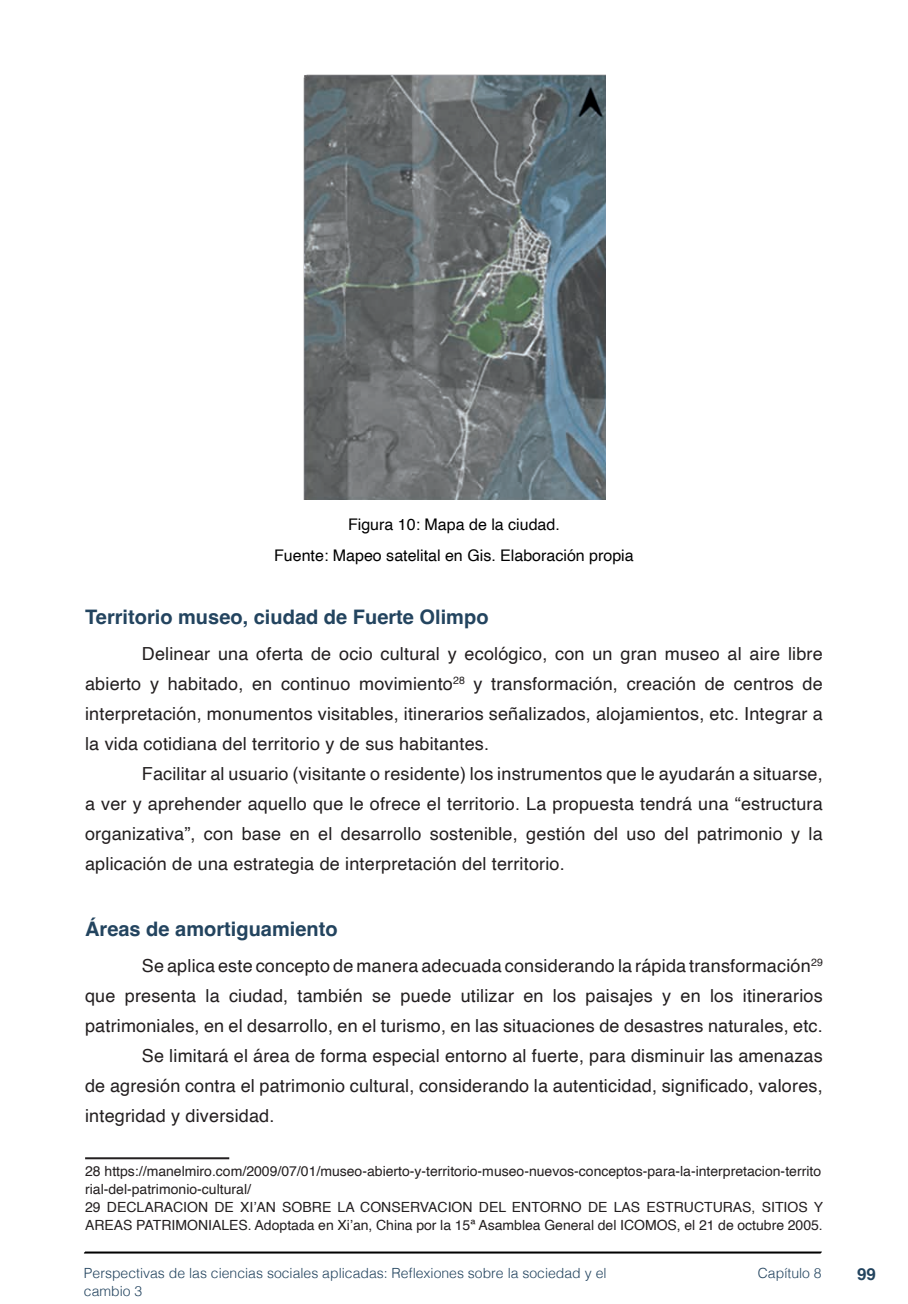
<style>
.page{position:relative;width:908px;height:1304px;background:#fff}
.page>*{position:absolute;margin:0;border:0;box-sizing:border-box;transform-origin:0 0}
.t1{font:700 20px "Helvetica";color:#23445f}
.t2{font:18px/30px "Helvetica";letter-spacing:.01em;color:#231f20;text-align:justify}
.t3{font:700 16.8px "Helvetica";color:#23445f}
.t4{font:16px/30.6px "Helvetica";color:#000;text-align:center}
.t5{font:14px/18px "Helvetica";color:#231f20}
.t6{font:300 14px/18px "Helvetica";color:#23445f}
</style>
<div class="page">
<svg style="left:84px;top:1251px;width:737px;height:3px;background:#515151"></svg>
<img style="left:303px;top:74px;width:302px;height:425px">
<hr style="left:85px;top:1157px;width:144px;height:2px;background:#231f20">
<p class="t4" style="left:274px;top:510px;width:361px">Figura 10: Mapa de la ciudad.<br>Fuente: Mapeo satelital en Gis. Elaboración propia</p>
<p class="t1" style="left:85px;top:605px;width:405px">Territorio museo, ciudad de Fuerte Olimpo</p>
<p class="t2" style="left:85px;top:639px;width:739px;text-indent:57px">Delinear una oferta de ocio cultural y ecológico, con un gran museo al aire libre abierto y habitado, en continuo movimiento<sup>28</sup> y transformación, creación de centros de interpretación, monumentos visitables, itinerarios señalizados, alojamientos, etc. Integrar a la vida cotidiana del territorio y de sus habitantes.</p>
<p class="t2" style="left:85px;top:759px;width:738px;text-indent:57px">Facilitar al usuario (visitante o residente) los instrumentos que le ayudarán a situarse, a ver y aprehender aquello que le ofrece el territorio. La propuesta tendrá una “estructura organizativa”, con base en el desarrollo sostenible, gestión del uso del patrimonio y la aplicación de una estrategia de interpretación del territorio.</p>
<p class="t1" style="left:85px;top:917px;width:254px">Áreas de amortiguamiento</p>
<p class="t2" style="left:142px;top:951px;width:682px">Se aplica este concepto de manera adecuada considerando la rápida transformación<sup>29</sup></p>
<p class="t2" style="left:85px;top:981px;width:738px">que presenta la ciudad, también se puede utilizar en los paisajes y en los itinerarios</p>
<p class="t2" style="left:85px;top:1011px;width:738px">patrimoniales, en el desarrollo, en el turismo, en las situaciones de desastres naturales, etc.</p>
<p class="t2" style="left:142px;top:1041px;width:682px">Se limitará el área de forma especial entorno al fuerte, para disminuir las amenazas</p>
<p class="t2" style="left:85px;top:1071px;width:738px">de agresión contra el patrimonio cultural, considerando la autenticidad, significado, valores,</p>
<p class="t2" style="left:85px;top:1101px;width:191px">integridad y diversidad.</p>
<p class="t5" style="left:85px;top:1163px;width:739px">28 https://manelmiro.com/2009/07/01/museo-abierto-y-territorio-museo-nuevos-conceptos-para-la-interpretacion-territo rial-del-patrimonio-cultural/<br>29 DECLARACION DE XI’AN SOBRE LA CONSERVACION DEL ENTORNO DE LAS ESTRUCTURAS, SITIOS Y AREAS PATRIMONIALES. Adoptada en Xi’an, China por la 15ª Asamblea General del ICOMOS, el 21 de octubre 2005.</p>
<p class="t6" style="left:84px;top:1263px;width:524px">Perspectivas de las ciencias sociales aplicadas: Reflexiones sobre la sociedad y el cambio 3</p>
<p class="t6" style="left:757px;top:1263px;width:65px">Capítulo 8</p>
<p class="t3" style="left:856px;top:1264px;width:20px">99</p>
</div>
